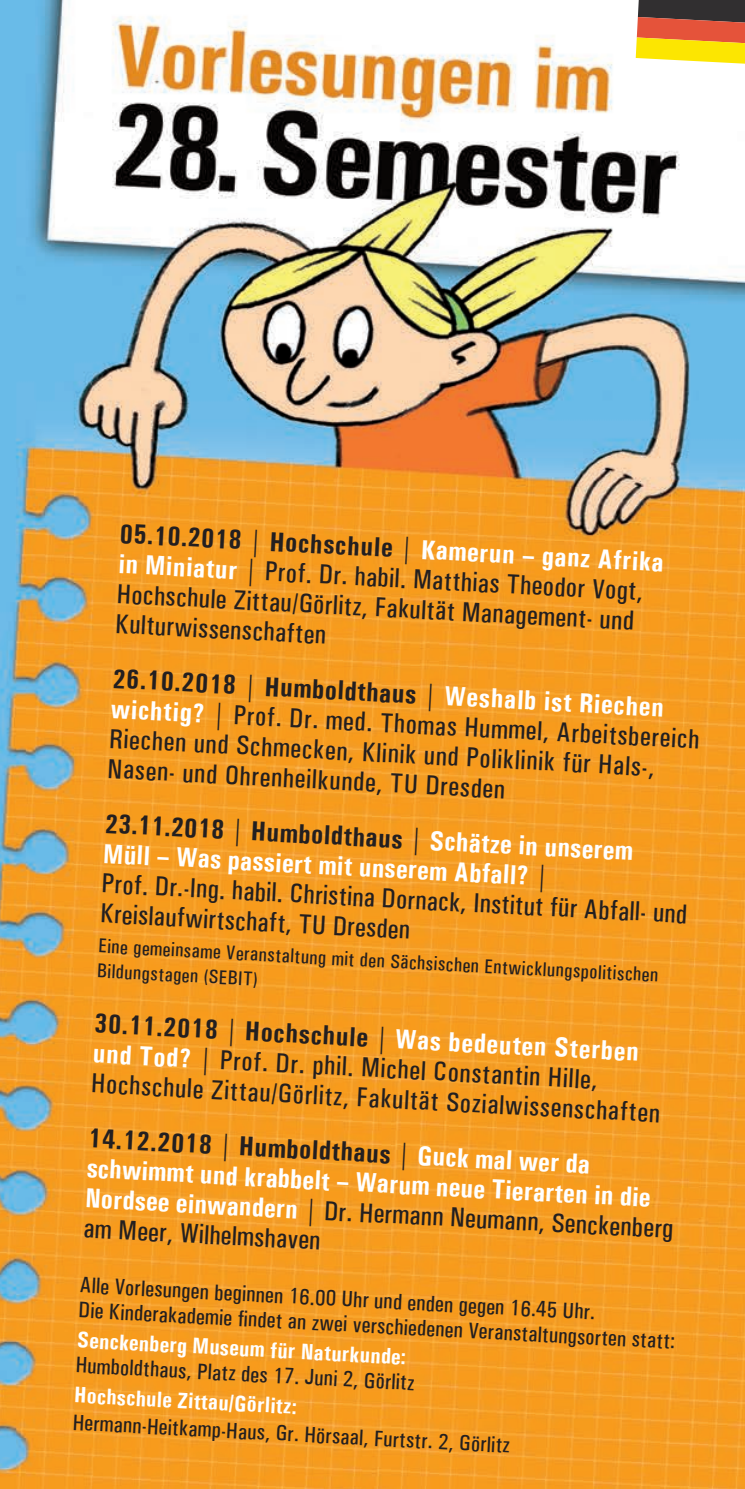
<style>
.page{position:relative;width:745px;height:1489px;background:#fff}
.page>*{position:absolute;margin:0;border:0;box-sizing:border-box;transform-origin:0 0}
.t1{font:500 condensed 27.5px/30px "Univers";color:#231f20}
.t2{font:700 condensed 27.5px/30px "Univers";color:#fff}
.t3{font:500 condensed 22.5px/25px "Univers";color:#231f20}
.t4{font:700 condensed 22.5px "Univers";color:#fff}
.t5{font:500 condensed 20px/25px "Univers";color:#231f20}
.s1{font-weight:700}
.s2{font-weight:700;color:#fff}
.s3{color:#231f20}
.s4{font-weight:500;color:#231f20}
</style>
<div class="page">
<img style="left:0;top:0;width:744px;height:1488px">
<svg style="left:635px;top:0;width:109px;height:64px"></svg>
<p class="t1" style="left:121px;top:518px;width:545px;rotate:3deg"><span class="s1">05.10.2018 | Hochschule |</span> <span class="s2">Kamerun – ganz Afrika in Miniatur</span> | Prof. Dr. habil. Matthias Theodor Vogt, Hochschule Zittau/Görlitz, Fakultät Management- und Kulturwissenschaften</p>
<p class="t1" style="left:113px;top:663px;width:590px;rotate:3deg"><span class="s1">26.10.2018 | Humboldthaus |</span> <span class="s2">Weshalb ist Riechen wichtig?</span> | Prof. Dr. med. Thomas Hummel, Arbeitsbereich Riechen und Schmecken, Klinik und Poliklinik für Hals-, Nasen- und Ohrenheilkunde, TU Dresden</p>
<p class="t1" style="left:106px;top:808px;width:587px;rotate:3deg"><span class="s1">23.11.2018 | Humboldthaus |</span> <span class="s2">Schätze in unserem<br>Müll – Was passiert mit unserem Abfall?</span> |<br>Prof. Dr.-Ing. habil. Christina Dornack, Institut für Abfall- und Kreislaufwirtschaft, TU Dresden</p>
<p class="t5" style="left:99px;top:933px;width:561px;rotate:3deg">Eine gemeinsame Veranstaltung mit den Sächsischen Entwicklungspolitischen<br>Bildungstagen (SEBIT)</p>
<p class="t1" style="left:95px;top:1008px;width:570px;rotate:3deg"><span class="s1">30.11.2018 | Hochschule |</span> <span class="s2">Was bedeuten Sterben und Tod?</span> | Prof. Dr. phil. Michel Constantin Hille,<br>Hochschule Zittau/Görlitz, Fakultät Sozialwissenschaften</p>
<p class="t2" style="left:89px;top:1122px;width:590px;rotate:3deg"><span class="s3">14.12.2018 | Humboldthaus |</span> Guck mal wer da schwimmt und krabbelt – Warum neue Tierarten in die Nordsee einwandern <span class="s3">|</span> <span class="s4">Dr. Hermann Neumann, Senckenberg am Meer, Wilhelmshaven</span></p>
<p class="t3" style="left:81px;top:1272px;width:598px;rotate:3deg">Alle Vorlesungen beginnen 16.00 Uhr und enden gegen 16.45 Uhr.<br>Die Kinderakademie fi ndet an zwei verschiedenen Veranstaltungsorten statt:</p>
<p class="t4" style="left:78px;top:1325px;width:330px;rotate:3deg">Senckenberg Museum für Naturkunde:</p>
<p class="t3" style="left:76px;top:1352px;width:340px;rotate:3deg">Humboldthaus, Platz des 17. Juni 2, Görlitz</p>
<p class="t4" style="left:75px;top:1380px;width:224px;rotate:3deg">Hochschule Zittau/Görlitz:</p>
<p class="t3" style="left:73px;top:1409px;width:439px;rotate:3deg">Hermann-Heitkamp-Haus, Gr. Hörsaal, Furtstr. 2, Görlitz</p>
</div>
